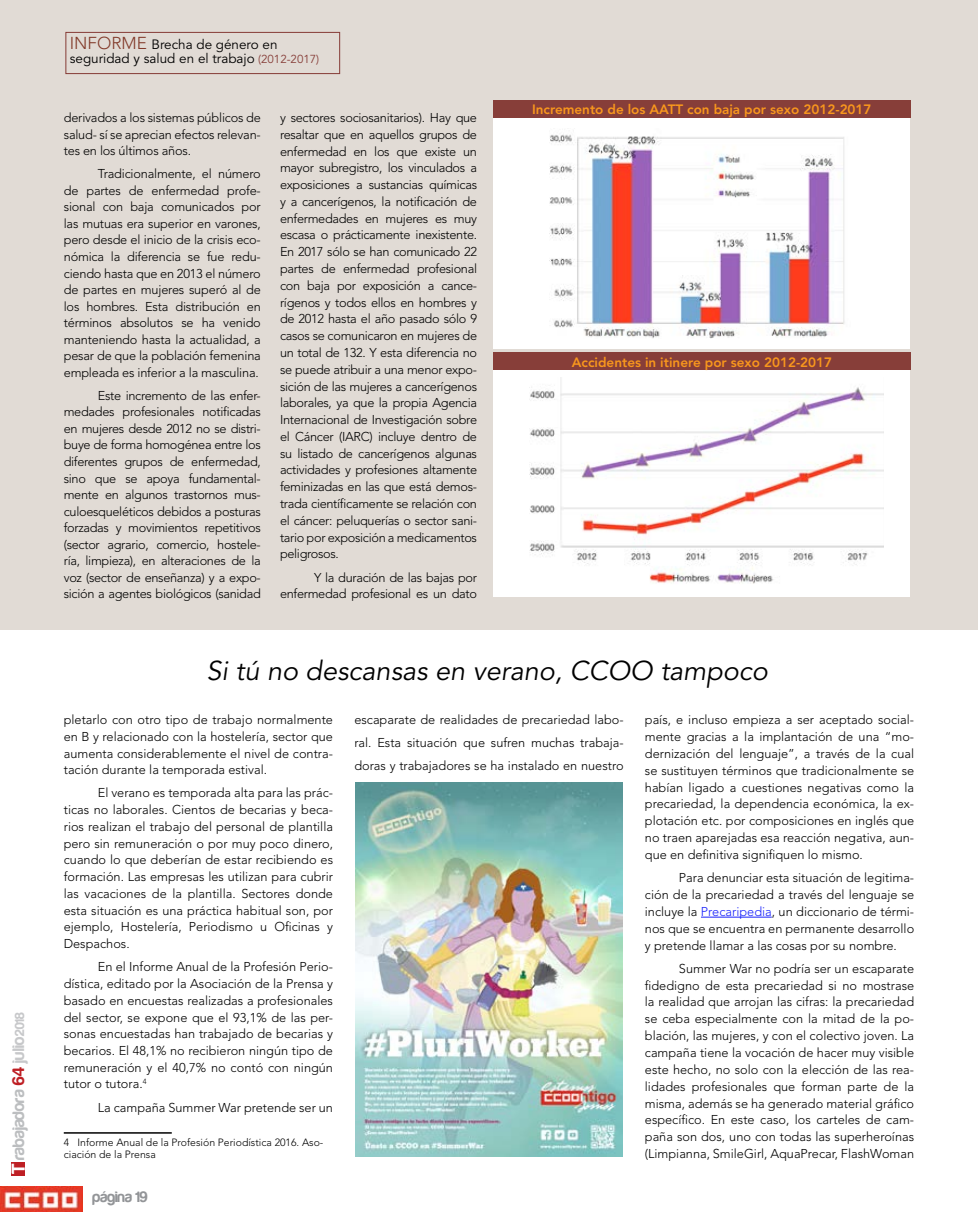
<style>
.page{position:relative;width:978px;height:1212px;background:#fff}
.page>*{position:absolute;margin:0;border:0;box-sizing:border-box;transform-origin:0 0}
.No_Spacing{font:italic 27px "Avenir";color:#000}
.t1{font:700 19.5px "Harabara";color:#fff}
.t2{font:700 17.25px "Harabara";color:#bcbec0}
.t3{font:700 15.6px "Harabara";color:#939598}
.SUMARIO{font:800 13.5px "Avenir";color:#f8971d}
.t4{font:13.5px/13.5px "Avenir";color:#000}
.No_Spacing-2{font:300 12.75px/16.8px "Avenir";color:#000;text-align:justify}
.No_Spacing-3{font:300 12.75px/16.8px "Avenir";letter-spacing:-.025em;color:#000;text-align:right}
.t5{font:300 10.5px/12.6px "Avenir";color:#000}
.s1{color:#be1f24}
.s2{color:#c7c8ca}
.s3{font-size:13.5px;color:#c7c8ca}
.s4{font-weight:300;font-size:17.1px;color:#823a2a}
.s5{font-size:11.55px;color:#873e39}
.s6{color:#1922fb}
</style>
<div class="page">
<img style="left:0;top:1186px;width:82px;height:26px">
<div style="left:11px;top:1162px;width:14px;height:14px;background:#be1f24"></div>
<hr style="left:64px;top:1132px;width:108px;height:2px;background:#000">
<hr style="left:701px;top:917px;width:71px;height:1px;background:#1922fb">
<img style="left:356px;top:782px;width:266px;height:375px">
<div style="left:0;top:0;width:978px;height:629px;background:#e1dbd5"></div>
<div style="left:65px;top:32px;width:275px;height:42px;border:1px solid #873e39"></div>
<div style="left:493px;top:102px;width:417px;height:247px;background:#fff"></div>
<img style="left:549px;top:134px;width:296px;height:205px">
<div style="left:493px;top:101px;width:418px;height:17px;background:#873e39"></div>
<div style="left:493px;top:354px;width:417px;height:242px;background:#fff"></div>
<img style="left:530px;top:377px;width:354px;height:207px">
<div style="left:493px;top:353px;width:418px;height:17px;background:#873e39"></div>
<p class="t2" style="left:10px;top:1160px;width:150px;rotate:-90deg">rabajadora <span class="s1">64</span> <span class="s2">julio</span><span class="s3">2018</span></p>
<h2 class="t1" style="left:8px;top:1174px;width:12px;rotate:-90deg">T</h2>
<p class="t4" style="left:70px;top:38px;width:251px"><span class="s4">INFORME</span> Brecha de género en seguridad y salud en el trabajo <span class="s5">(2012-2017)</span></p>
<p class="No_Spacing-2" style="left:64px;top:109px;width:199px">derivados a los sistemas públicos de salud- sí se aprecian efectos relevan&shy;tes en los últimos años.</p>
<p class="No_Spacing-2" style="left:64px;top:166px;width:199px;text-indent:34px">Tradicionalmente, el número de partes de enfermedad profe&shy;sional con baja comunicados por las mutuas era superior en varones, pero desde el inicio de la crisis eco&shy;nómica la diferencia se fue redu&shy;ciendo hasta que en 2013 el número de partes en mujeres superó al de los hombres. Esta distribución en términos absolutos se ha venido manteniendo hasta la actualidad, a pesar de que la población femenina empleada es inferior a la masculina.</p>
<p class="No_Spacing-2" style="left:64px;top:387px;width:199px;text-indent:34px">Este incremento de las enfer&shy;medades profesionales notificadas en mujeres desde 2012 no se distri&shy;buye de forma homogénea entre los diferentes grupos de enfermedad, sino que se apoya fundamental&shy;mente en algunos trastornos mus&shy;culoesqueléticos debidos a posturas forzadas y movimientos repetitivos (sector agrario, comercio, hostele&shy;ría, limpieza), en alteraciones de la voz (sector de enseñanza) y a expo&shy;sición a agentes biológicos (sanidad</p>
<p class="No_Spacing-2" style="left:280px;top:109px;width:199px">y sectores sociosanitarios). Hay que resaltar que en aquellos grupos de enfermedad en los que existe un mayor subregistro, los vinculados a exposiciones a sustancias químicas y a cancerígenos, la notificación de enfermedades en mujeres es muy escasa o prácticamente inexistente.<br>En 2017 sólo se han comunicado 22 partes de enfermedad profesional con baja por exposición a cance&shy;rígenos y todos ellos en hombres y de 2012 hasta el año pasado sólo 9 casos se comunicaron en mujeres de un total de 132. Y esta diferencia no se puede atribuir a una menor expo&shy;sición de las mujeres a cancerígenos laborales, ya que la propia Agencia Internacional de Investigación sobre el Cáncer (IARC) incluye dentro de su listado de cancerígenos algunas actividades y profesiones altamente feminizadas en las que está demos&shy;trada científicamente se relación con el cáncer: peluquerías o sector sani&shy;tario por exposición a medicamentos peligrosos.</p>
<p class="No_Spacing-3" style="left:280px;top:569px;width:199px">Y la duración de las bajas por enfermedad profesional es un dato</p>
<p class="SUMARIO" style="left:532px;top:102px;width:341px">Incremento de los AATT con baja por sexo 2012-2017</p>
<p class="SUMARIO" style="left:572px;top:354px;width:262px">Accidentes in itinere por sexo 2012-2017</p>
<p class="No_Spacing" style="left:207px;top:655px;width:563px">Si tú no descansas en verano, CCOO tampoco</p>
<p class="No_Spacing-2" style="left:64px;top:711px;width:271px">pletarlo con otro tipo de trabajo normalmente en B y relacionado con la hostelería, sector que aumenta considerablemente el nivel de contra&shy;tación durante la temporada estival.</p>
<p class="No_Spacing-2" style="left:64px;top:785px;width:271px;text-indent:34px">El verano es temporada alta para las prác&shy;ticas no laborales. Cientos de becarias y beca&shy;rios realizan el trabajo del personal de plantilla pero sin remuneración o por muy poco dinero, cuando lo que deberían de estar recibiendo es formación. Las empresas les utilizan para cubrir las vacaciones de la plantilla. Sectores donde esta situación es una práctica habitual son, por ejemplo, Hostelería, Periodismo u Oficinas y Despachos.</p>
<p class="No_Spacing-2" style="left:64px;top:958px;width:271px;text-indent:34px">En el Informe Anual de la Profesión Perio&shy;dística, editado por la Asociación de la Prensa y basado en encuestas realizadas a profesionales del sector, se expone que el 93,1% de las per&shy;sonas encuestadas han trabajado de becarias y becarios. El 48,1% no recibieron ningún tipo de remuneración y el 40,7% no contó con ningún tutor o tutora.<sup>4</sup></p>
<p class="No_Spacing-2" style="left:98px;top:1099px;width:237px">La campaña Summer War pretende ser un</p>
<p class="t5" style="left:64px;top:1135px;width:261px">4 Informe Anual de la Profesión Periodística 2016. Aso&shy;ciación de la Prensa</p>
<p class="t3" style="left:92px;top:1188px;width:57px">página 19</p>
<p class="No_Spacing-2" style="left:354px;top:708px;width:271px;line-height:22.8px">escaparate de realidades de precariedad labo&shy;ral. Esta situación que sufren muchas trabaja&shy;doras y trabajadores se ha instalado en nuestro</p>
<p class="No_Spacing-2" style="left:645px;top:711px;width:271px">país, e incluso empieza a ser aceptado social&shy;mente gracias a la implantación de una “mo&shy;dernización del lenguaje”, a través de la cual se sustituyen términos que tradicionalmente se habían ligado a cuestiones negativas como la precariedad, la dependencia económica, la ex&shy;plotación etc. por composiciones en inglés que no traen aparejadas esa reacción negativa, aun&shy;que en definitiva signifiquen lo mismo.</p>
<p class="No_Spacing-2" style="left:645px;top:869px;width:271px;text-indent:34px">Para denunciar esta situación de legitima&shy;ción de la precariedad a través del lenguaje se incluye la <span class="s6">Precaripedia</span>, un diccionario de térmi&shy;nos que se encuentra en permanente desarrollo y pretende llamar a las cosas por su nombre.</p>
<p class="No_Spacing-2" style="left:645px;top:960px;width:271px;text-indent:34px">Summer War no podría ser un escaparate fidedigno de esta precariedad si no mostrase la realidad que arrojan las cifras: la precariedad se ceba especialmente con la mitad de la po&shy;blación, las mujeres, y con el colectivo joven. La campaña tiene la vocación de hacer muy visible este hecho, no solo con la elección de las rea&shy;lidades profesionales que forman parte de la misma, además se ha generado material gráfico específico. En este caso, los carteles de cam&shy;paña son dos, uno con todas las superheroínas (Limpianna, SmileGirl, AquaPrecar, FlashWoman</p>
</div>
